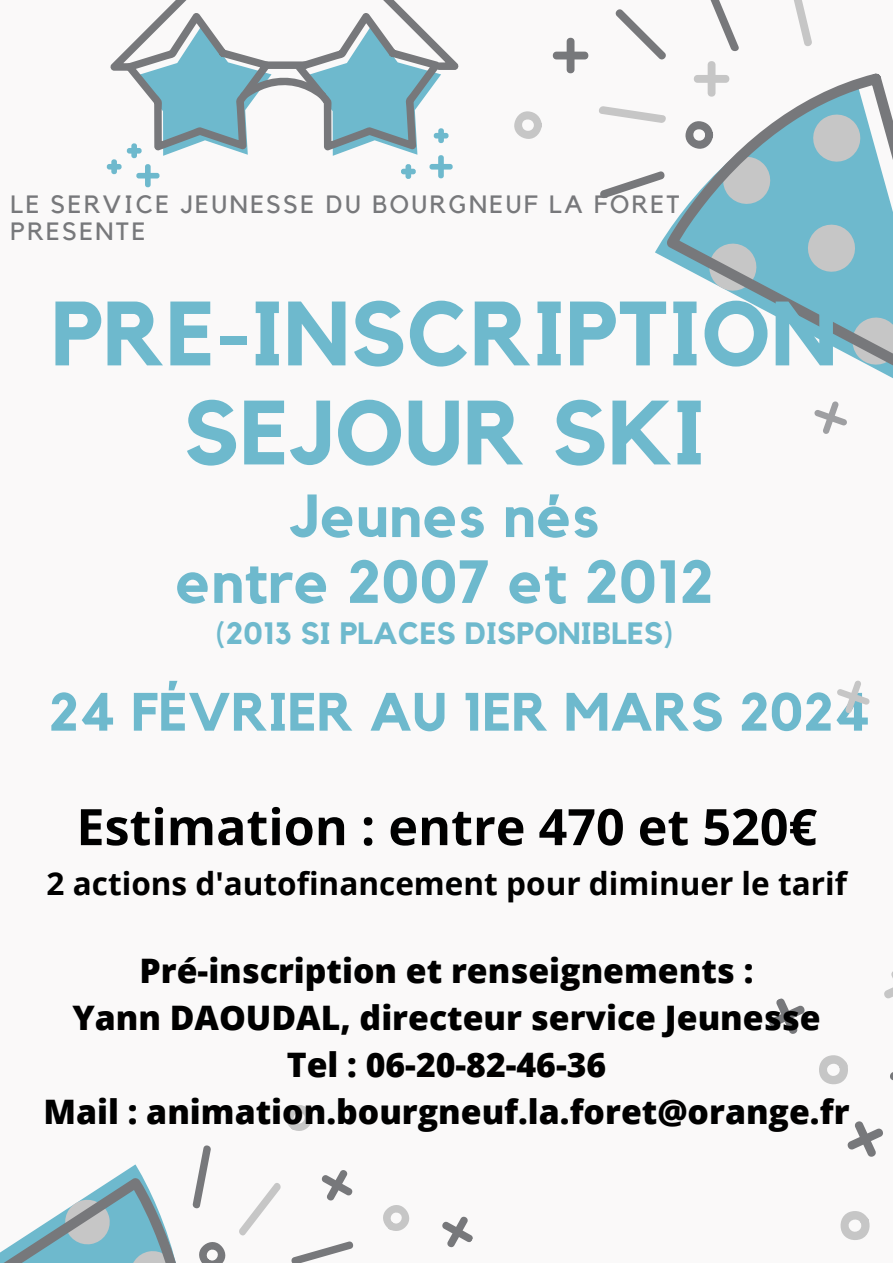
<style>
.page{position:relative;width:893px;height:1263px;background:#faf9f9}
.page>*{position:absolute;margin:0;border:0;box-sizing:border-box;transform-origin:0 0}
.t1{font:700 90.07px "Kollektif";letter-spacing:.01em;color:#6eb9cd}
.t2{font:700 60px "Kollektif";letter-spacing:.01em;color:#6eb9cd}
.t3{font:700 53.25px "Kollektif";letter-spacing:.01em;color:#6eb9cd}
.t4{font:700 50.25px "Open Sans";color:#000}
.t5{font:800 33.75px "Open Sans";color:#000}
.t6{font:700 31.5px "Open Sans";color:#000}
.t7{font:700 30.75px "Kollektif";letter-spacing:.01em;color:#6eb9cd}
.t8{font:24.97px/27px "Kollektif";letter-spacing:.1em;color:#77787b}
</style>
<div class="page">
<svg style="left:599px;top:106px;width:67px;height:17px"></svg>
<svg style="left:794px;top:0;width:18px;height:46px"></svg>
<svg style="left:707px;top:61px;width:9px;height:10px"></svg>
<svg style="left:514px;top:111px;width:28px;height:28px"></svg>
<svg style="left:666px;top:71px;width:227px;height:307px"></svg>
<svg style="left:615px;top:9px;width:51px;height:51px"></svg>
<svg style="left:600px;top:171px;width:65px;height:28px"></svg>
<svg style="left:710px;top:0;width:29px;height:51px"></svg>
<svg style="left:552px;top:37px;width:37px;height:37px"></svg>
<svg style="left:685px;top:121px;width:28px;height:28px"></svg>
<svg style="left:106px;top:0;width:353px;height:187px"></svg>
<svg style="left:814px;top:401px;width:33px;height:33px"></svg>
<svg style="left:383px;top:1205px;width:27px;height:26px"></svg>
<svg style="left:442px;top:1216px;width:31px;height:32px"></svg>
<svg style="left:0;top:1105px;width:354px;height:158px"></svg>
<svg style="left:837px;top:680px;width:33px;height:33px"></svg>
<svg style="left:884px;top:971px;width:9px;height:28px"></svg>
<svg style="left:840px;top:1211px;width:30px;height:29px"></svg>
<svg style="left:819px;top:1055px;width:74px;height:102px"></svg>
<svg style="left:769px;top:998px;width:36px;height:36px"></svg>
<p class="t8" style="left:10px;top:192px;width:671px">LE SERVICE JEUNESSE DU BOURGNEUF LA FORET<br>PRESENTE</p>
<p class="t1" style="left:51px;top:292px;width:787px">PRE-INSCRIPTION</p>
<p class="t1" style="left:183px;top:392px;width:523px">SEJOUR SKI</p>
<p class="t2" style="left:289px;top:488px;width:311px">Jeunes nés</p>
<p class="t2" style="left:175px;top:554px;width:539px">entre 2007 et 2012</p>
<p class="t7" style="left:216px;top:619px;width:459px">(2013 SI PLACES DISPONIBLES)</p>
<p class="t3" style="left:49px;top:687px;width:823px">24 FÉVRIER AU 1ER MARS 2024</p>
<p class="t4" style="left:76px;top:791px;width:742px">Estimation : entre 470 et 520€</p>
<p class="t6" style="left:47px;top:861px;width:802px">2 actions d'autofinancement pour diminuer le tarif</p>
<p class="t5" style="left:140px;top:946px;width:615px">Pré-inscription et renseignements :</p>
<p class="t5" style="left:72px;top:994px;width:749px">Yann DAOUDAL, directeur service Jeunesse</p>
<p class="t5" style="left:287px;top:1041px;width:321px">Tel : 06-20-82-46-36</p>
<p class="t5" style="left:43px;top:1088px;width:807px">Mail : animation.bourgneuf.la.foret@orange.fr</p>
</div>
